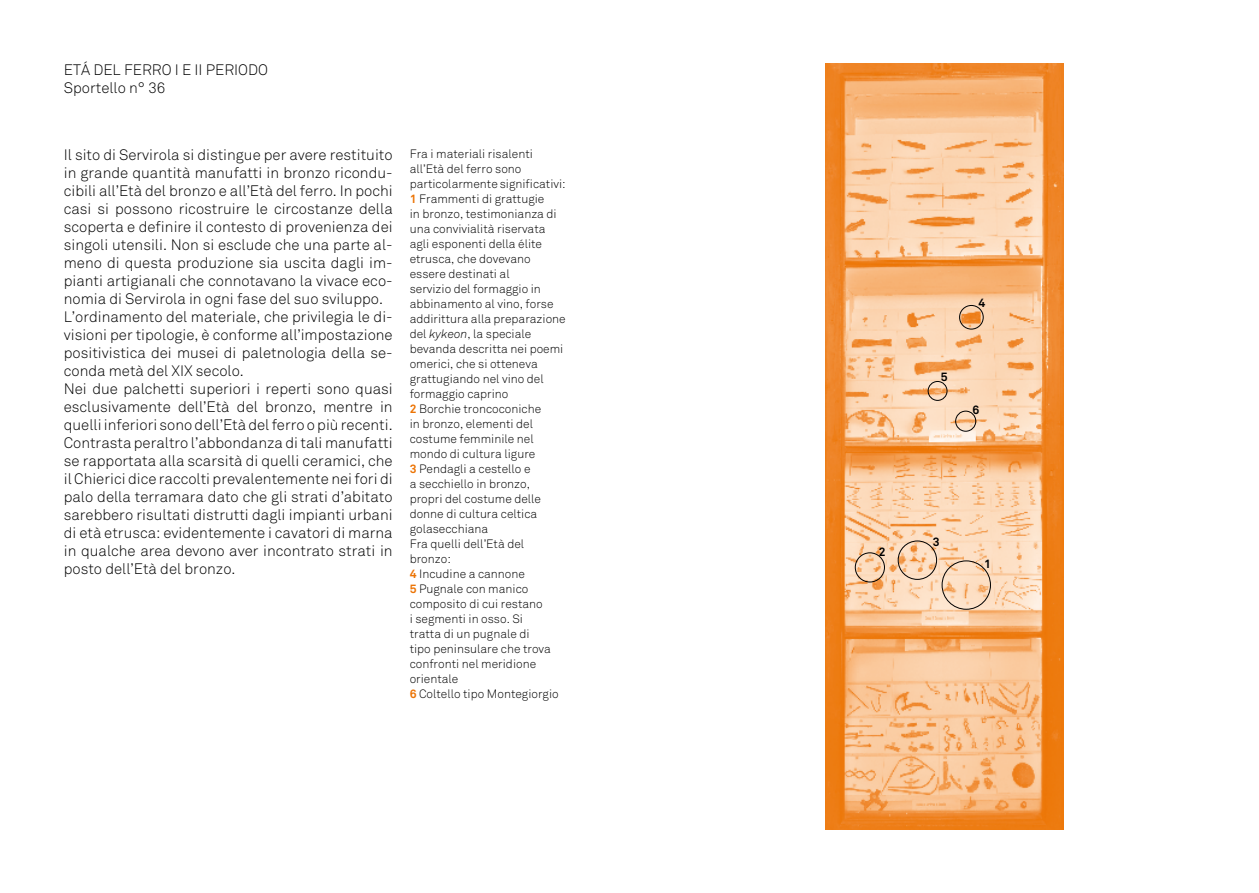
<style>
.page{position:relative;width:1259px;height:893px;background:#fff}
.page>*{position:absolute;margin:0;border:0;box-sizing:border-box;transform-origin:0 0}
.t1{font:300 15px/18px "Akkurat";color:#000}
.t2{font:300 12px/15px "Akkurat";color:#000}
.t3{font:700 12px "Akkurat";color:#000}
.s1{font-weight:700;color:#ec7405}
.s2{font-style:italic}
</style>
<div class="page">
<img style="left:825px;top:64px;width:238px;height:765px">
<div style="left:941px;top:560px;width:50px;height:50px;border:1px solid #000;border-radius:50%"></div>
<div style="left:855px;top:552px;width:30px;height:30px;border:1px solid #000;border-radius:50%"></div>
<div style="left:898px;top:541px;width:39px;height:39px;border:1px solid #000;border-radius:50%"></div>
<div style="left:959px;top:305px;width:24px;height:24px;border:1px solid #000;border-radius:50%"></div>
<div style="left:927px;top:381px;width:20px;height:20px;border:1px solid #000;border-radius:50%"></div>
<div style="left:955px;top:411px;width:21px;height:21px;border:1px solid #000;border-radius:50%"></div>
<p class="t1" style="left:64px;top:61px;width:206px">ETÁ DEL FERRO I E II PERIODO<br>Sportello n° 36</p>
<p class="t1" style="left:64px;top:146px;width:330px">Il sito di Servirola si distingue per avere restituito in grande quantità manufatti in bronzo ricondu&shy;cibili all’Età del bronzo e all’Età del ferro. In pochi casi si possono ricostruire le circostanze della scoperta e definire il contesto di provenienza dei singoli utensili. Non si esclude che una parte al&shy;meno di questa produzione sia uscita dagli im&shy;pianti artigianali che connotavano la vivace eco&shy;nomia di Servirola in ogni fase del suo sviluppo.<br>L’ordinamento del materiale, che privilegia le di&shy;visioni per tipologie, è conforme all’impostazione positivistica dei musei di paletnologia della se&shy;conda metà del XIX secolo.<br>Nei due palchetti superiori i reperti sono quasi esclusivamente dell’Età del bronzo, mentre in quelli inferiori sono dell’Età del ferro o più recenti.<br>Contrasta peraltro l’abbondanza di tali manufatti se rapportata alla scarsità di quelli ceramici, che il Chierici dice raccolti prevalentemente nei fori di palo della terramara dato che gli strati d’abitato sarebbero risultati distrutti dagli impianti urbani di età etrusca: evidentemente i cavatori di marna in qualche area devono aver incontrato strati in posto dell’Età del bronzo.</p>
<p class="t2" style="left:410px;top:147px;width:157px">Fra i materiali risalenti all’Età del ferro sono particolarmente significativi:<br><span class="s1">1</span> Frammenti di grattugie<br>in bronzo, testimonianza di una convivialità riservata agli esponenti della élite etrusca, che dovevano essere destinati al<br>servizio del formaggio in abbinamento al vino, forse addirittura alla preparazione del <span class="s2">kykeon</span>, la speciale bevanda descritta nei poemi omerici, che si otteneva grattugiando nel vino del formaggio caprino<br><span class="s1">2</span> Borchie troncoconiche<br>in bronzo, elementi del costume femminile nel mondo di cultura ligure<br><span class="s1">3</span> Pendagli a cestello e<br>a secchiello in bronzo, propri del costume delle donne di cultura celtica golasecchiana<br>Fra quelli dell’Età del bronzo:<br><span class="s1">4</span> Incudine a cannone<br><span class="s1">5</span> Pugnale con manico composito di cui restano<br>i segmenti in osso. Si<br>tratta di un pugnale di<br>tipo peninsulare che trova confronti nel meridione orientale<br><span class="s1">6</span> Coltello tipo Montegiorgio</p>
<p class="t3" style="left:978px;top:296px;width:8px">4</p>
<p class="t3" style="left:941px;top:369px;width:8px">5</p>
<p class="t3" style="left:972px;top:402px;width:8px">6</p>
<p class="t3" style="left:879px;top:544px;width:8px">2</p>
<p class="t3" style="left:932px;top:534px;width:8px">3</p>
<p class="t3" style="left:984px;top:556px;width:8px">1</p>
</div>
